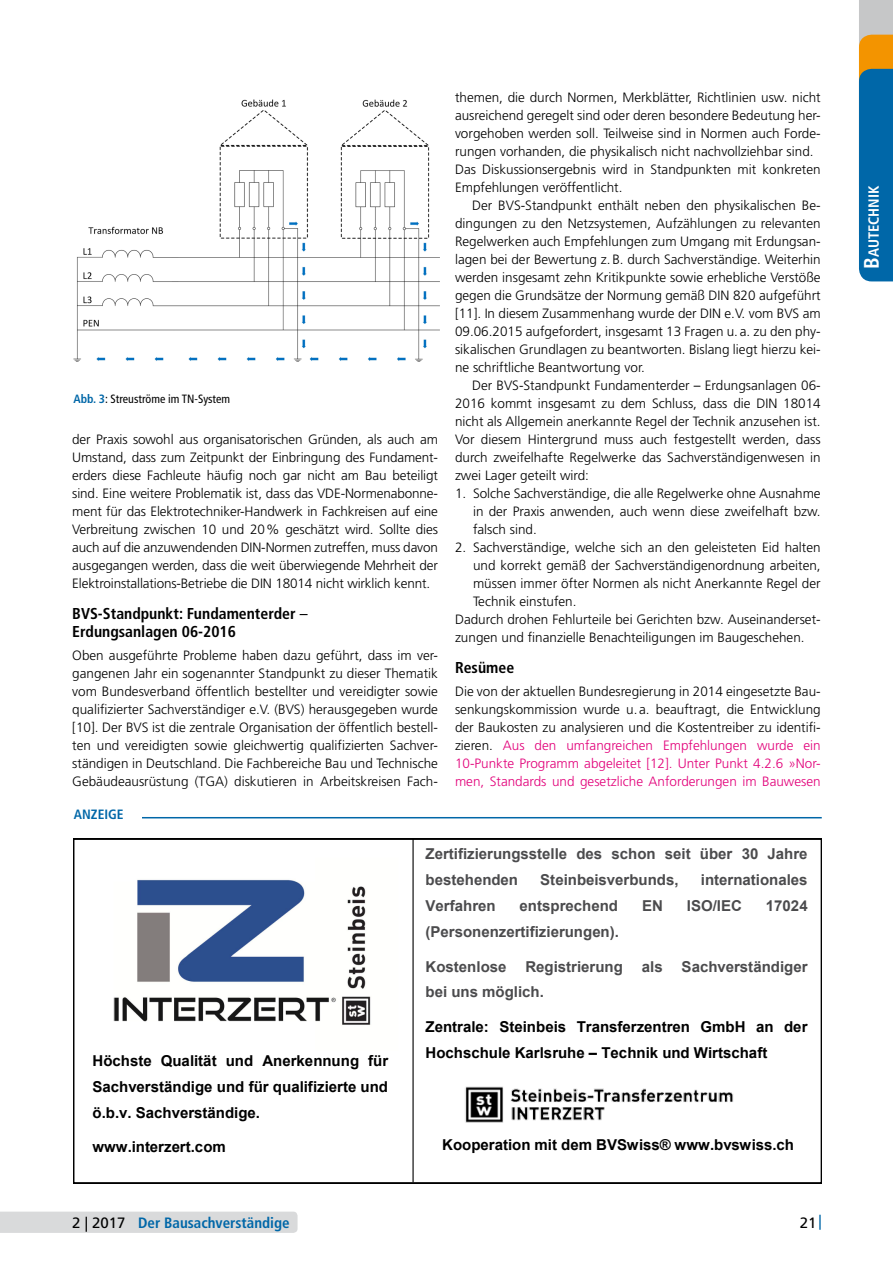
<style>
.page{position:relative;width:893px;height:1263px;background:#fff}
.page>*{position:absolute;margin:0;border:0;box-sizing:border-box;transform-origin:0 0}
.Ü2{font:700 condensed 15.75px/18px "Frutiger LT Std";color:#000}
.t1{font:700 15px/26px "Arial";color:#000;text-align:justify}
.t2{font:700 15px/25.8px "Arial";color:#4b4b4d}
.t3{font:700 condensed 15px "Frutiger LT Std";color:#0067a8}
.t4{font:15px "Frutiger LT Std";color:#000}
.t5{font:700 condensed 14.7px "Frutiger LT Std";color:#fff}
.Standard_Fließtext{font:300 13.5px/18px "Frutiger LT Std";color:#000;text-align:justify}
.Absatz_mit_Einzug{font:300 13.5px/18px "Frutiger LT Std";color:#000;text-align:justify}
.Absatz_ohne_Einzug{font:700 condensed 13.5px "Frutiger LT Std";color:#0067a8}
.Bildunterschrift{font:condensed 12px "Frutiger LT Std";color:#000}
.s1{font-weight:700;color:#0067a8}
.s2{font-weight:400}
.s3{font-weight:400;font-stretch:condensed}
.s4{color:#e2007a}
.s5{font-weight:400;font-stretch:normal;color:#000}
.s6{color:#0067a8}
.s7{font-size:21px}
</style>
<div class="page">
<svg style="left:859px;top:0;width:34px;height:281px;background:#377997"></svg>
<div style="left:0;top:1211px;width:298px;height:22px;background:#d9dadb"></div>
<img style="left:73px;top:99px;width:366px;height:263px">
<svg style="left:73px;top:839px;width:749px;height:344px"></svg>
<hr style="left:412px;top:839px;width:2px;height:343px;background:#000">
<img style="left:429px;top:1054px;width:355px;height:102px">
<hr style="left:73px;top:817px;width:749px;height:1px;background:#0067a8">
<div style="left:74px;top:809px;width:67px;height:15px;background:#fff"></div>
<p class="Bildunterschrift" style="left:73px;top:392px;width:158px"><span class="s1">Abb. 3</span>: Streuströme im TN-System</p>
<p class="Standard_Fließtext" style="left:72px;top:430px;width:367px">der Praxis sowohl aus organisatorischen Gründen, als auch am Umstand, dass zum Zeitpunkt der Einbringung des Fundament&shy;erders diese Fachleute häufig noch gar nicht am Bau beteiligt sind. Eine weitere Problematik ist, dass das VDE-Normenabonne&shy;ment für das Elektrotechniker-Handwerk in Fachkreisen auf eine Verbreitung zwischen 10 und 20% geschätzt wird. Sollte dies auch auf die anzuwendenden DIN-Normen zutreffen, muss davon ausgegangen werden, dass die weit überwiegende Mehrheit der Elektroinstallations-Betriebe die DIN 18014 nicht wirklich kennt.</p>
<p class="Ü2" style="left:72px;top:604px;width:237px">BVS-Standpunkt: Fundamenterder <span class="s2">–<br></span>Erdungsanlagen 06-2016</p>
<p class="Standard_Fließtext" style="left:72px;top:646px;width:367px">Oben ausgeführte Probleme haben dazu geführt, dass im ver&shy;gangenen Jahr ein sogenannter Standpunkt zu dieser Thematik vom Bundesverband öffentlich bestellter und vereidigter sowie qualifizierter Sachverständiger e.V. (BVS) herausgegeben wurde [10]. Der BVS ist die zentrale Organisation der öffentlich bestell&shy;ten und vereidigten sowie gleichwertig qualifizierten Sachver&shy;ständigen in Deutschland. Die Fachbereiche Bau und Technische Gebäudeausrüstung (TGA) diskutieren in Arbeitskreisen Fach-</p>
<p class="Absatz_ohne_Einzug" style="left:74px;top:806px;width:51px">ANZEIGE</p>
<p class="Standard_Fließtext" style="left:455px;top:88px;width:367px">themen, die durch Normen, Merkblätter, Richtlinien usw. nicht ausreichend geregelt sind oder deren besondere Bedeutung her&shy;vorgehoben werden soll. Teilweise sind in Normen auch Forde&shy;rungen vorhanden, die physikalisch nicht nachvollziehbar sind.</p>
<p class="Standard_Fließtext" style="left:455px;top:160px;width:367px">Das Diskussionsergebnis wird in Standpunkten mit konkreten<br>Empfehlungen veröffentlicht.</p>
<p class="Absatz_mit_Einzug" style="left:455px;top:196px;width:367px;text-indent:17px">Der BVS-Standpunkt enthält neben den physikalischen Be&shy;dingungen zu den Netzsystemen, Aufzählungen zu relevanten Regelwerken auch Empfehlungen zum Umgang mit Erdungsan&shy;lagen bei der Bewertung z.B. durch Sachverständige. Weiterhin werden insgesamt zehn Kritikpunkte sowie erhebliche Verstöße gegen die Grundsätze der Normung gemäß DIN 820 aufgeführt [11]. In diesem Zusammenhang wurde der DIN e.V. vom BVS am 09.06.2015 aufgefordert, insgesamt 13 Fragen u.a. zu den phy&shy;sikalischen Grundlagen zu beantworten. Bislang liegt hierzu kei&shy;ne schriftliche Beantwortung vor.</p>
<p class="Absatz_mit_Einzug" style="left:455px;top:376px;width:367px;text-indent:17px">Der BVS-Standpunkt Fundamenterder <span class="s3">–</span> Erdungsanlagen 06- 2016 kommt insgesamt zu dem Schluss, dass die DIN 18014 nicht als Allgemein anerkannte Regel der Technik anzusehen ist.<br>Vor diesem Hintergrund muss auch festgestellt werden, dass durch zweifelhafte Regelwerke das Sachverständigenwesen in zwei Lager geteilt wird:</p>
<p class="Standard_Fließtext" style="left:473px;top:484px;width:349px;text-indent:-18px">1. Solche Sachverständige, die alle Regelwerke ohne Ausnahme in der Praxis anwenden, auch wenn diese zweifelhaft bzw. falsch sind.</p>
<p class="Standard_Fließtext" style="left:473px;top:538px;width:349px;text-indent:-18px">2. Sachverständige, welche sich an den geleisteten Eid halten und korrekt gemäß der Sachverständigenordnung arbeiten, müssen immer öfter Normen als nicht Anerkannte Regel der Technik einstufen.</p>
<p class="Standard_Fließtext" style="left:455px;top:610px;width:367px">Dadurch drohen Fehlurteile bei Gerichten bzw. Auseinanderset&shy;zungen und finanzielle Benachteiligungen im Baugeschehen.</p>
<p class="Ü2" style="left:455px;top:658px;width:61px">Resümee</p>
<p class="Standard_Fließtext" style="left:455px;top:682px;width:367px">Die von der aktuellen Bundesregierung in 2014 eingesetzte Bau&shy;senkungskommission wurde u. a. beauftragt, die Entwicklung der Baukosten zu analysieren und die Kostentreiber zu identifi&shy;zieren. <span class="s4">Aus den umfangreichen Empfehlungen wurde ein 10-Punkte Programm abgeleitet [12]. Unter Punkt 4.2.6 »Nor&shy;men, Standards und gesetzliche Anforderungen im Bauwesen</span></p>
<p class="t1" style="left:92px;top:1048px;width:297px">Höchste Qualität und Anerkennung für Sachverständige und für qualifizierte und ö.b.v. Sachverständige.</p>
<p class="t1" style="left:92px;top:1134px;width:135px">www.interzert.com</p>
<p class="t2" style="left:426px;top:841px;width:384px">Zertifizierungsstelle des schon seit über 30 Jahre bestehenden</p>
<p class="t2" style="left:540px;top:867px;width:140px">Steinbeisverbunds,</p>
<p class="t2" style="left:701px;top:867px;width:108px">internationales</p>
<p class="t2" style="left:426px;top:893px;width:72px">Verfahren</p>
<p class="t2" style="left:520px;top:893px;width:100px">entsprechend</p>
<p class="t2" style="left:642px;top:893px;width:22px">EN</p>
<p class="t2" style="left:687px;top:893px;width:56px">ISO/IEC</p>
<p class="t2" style="left:766px;top:893px;width:43px">17024</p>
<p class="t2" style="left:426px;top:919px;width:195px">(Personenzertifizierungen).</p>
<p class="t2" style="left:426px;top:954px;width:82px">Kostenlose</p>
<p class="t2" style="left:525px;top:954px;width:99px">Registrierung</p>
<p class="t2" style="left:642px;top:954px;width:22px">als</p>
<p class="t2" style="left:682px;top:954px;width:127px">Sachverständiger</p>
<p class="t2" style="left:426px;top:980px;width:120px">bei uns möglich.</p>
<p class="t1" style="left:426px;top:1014px;width:383px">Zentrale: Steinbeis Transferzentren GmbH an der<br>Hochschule Karlsruhe – Technik und Wirtschaft</p>
<p class="t1" style="left:442px;top:1132px;width:353px">Kooperation mit dem BVSwiss® www.bvswiss.ch</p>
<p class="t3" style="left:72px;top:1214px;width:219px"><span class="s5">2 | 2017</span> Der Bausachverständige</p>
<p class="t4" style="left:800px;top:1214px;width:23px">21<span class="s6">|</span></p>
<p class="t5" style="left:865px;top:269px;width:84px;rotate:-90deg"><span class="s7">B</span>autechnik</p>
</div>
